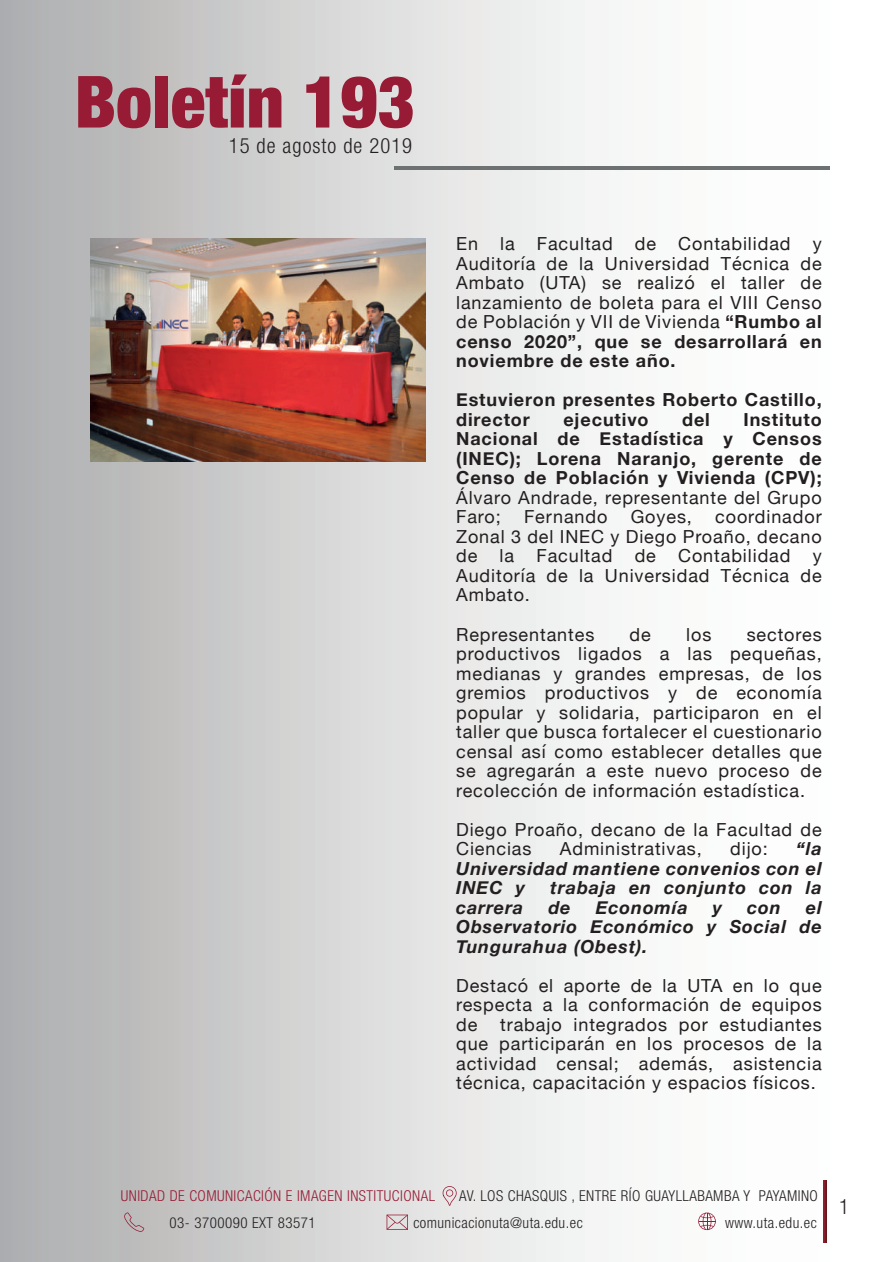
<style>
.page{position:relative;width:892px;height:1262px;background:#fff}
.page>*{position:absolute;margin:0;border:0;box-sizing:border-box;transform-origin:0 0}
.t1{font:900 condensed 72px "Helvetica Neue";color:#971b34}
.t2{font:300 condensed 21px "Helvetica Neue LT Pro";letter-spacing:.05em;color:#231f20}
.t3{font:18px/19.5px "Helvetica Neue";letter-spacing:.05em;color:#231f20;text-align:justify}
.t4{font:700 18px/19.5px "Helvetica Neue";letter-spacing:.05em;color:#231f20}
.t5{font:italic 700 18px/19.5px "Helvetica Neue";letter-spacing:.05em;color:#231f20;text-align:justify}
.t6{font:300 condensed 15px "Helvetica Neue LT Pro";letter-spacing:.03em;color:#231f20}
.t7{font:300 condensed 15px "Helvetica Neue LT Pro";letter-spacing:.03em;color:#971b34}
.s1{font-weight:700}
</style>
<div class="page">
<div style="left:0;top:0;width:891px;height:1261px;background:linear-gradient(to right,#b4b4b4,#fff)"></div>
<hr style="left:394px;top:166px;width:435px;height:3px;background:#6d7172">
<svg style="left:823px;top:1179px;width:3px;height:62px"></svg>
<svg style="left:386px;top:1214px;width:22px;height:15px"></svg>
<svg style="left:124px;top:1212px;width:20px;height:19px"></svg>
<svg style="left:698px;top:1212px;width:17px;height:17px"></svg>
<svg style="left:442px;top:1185px;width:14px;height:20px"></svg>
<img style="left:90px;top:239px;width:335px;height:222px">
<h1 class="t1" style="left:75px;top:43px;width:342px">Boletín 193</h1>
<p class="t2" style="left:229px;top:134px;width:185px">15 de agosto de 2019</p>
<p class="t3" style="left:456px;top:235px;width:367px">En la Facultad de Contabilidad y Auditoría de la Universidad Técnica de Ambato (UTA) se realizó el taller de lanzamiento de boleta para el VIII Censo de Población y VII de Vivienda <span class="s1">“Rumbo al censo 2020”, que se desarrollará en noviembre de este año.</span></p>
<p class="t4" style="left:456px;top:391px;width:367px">Estuvieron presentes Roberto Castillo, director</p>
<p class="t4" style="left:456px;top:410px;width:367px;text-align:justify;text-indent:287px">Instituto Nacional de Estadística y Censos (INEC); Lorena Naranjo, gerente de Censo de Población y Vivienda (CPV);</p>
<p class="t3" style="left:456px;top:489px;width:367px">Álvaro Andrade, representante del Grupo<br>Faro;</p>
<p class="t4" style="left:563px;top:410px;width:87px">ejecutivo</p>
<p class="t4" style="left:681px;top:410px;width:29px">del</p>
<p class="t3" style="left:524px;top:508px;width:85px">Fernando</p>
<p class="t3" style="left:630px;top:508px;width:63px">Goyes,</p>
<p class="t3" style="left:456px;top:508px;width:367px;text-indent:259px">coordinador Zonal 3 del INEC y Diego Proaño, decano de la Facultad de Contabilidad y Auditoría de la Universidad Técnica de Ambato.</p>
<p class="t3" style="left:456px;top:625px;width:140px">Representantes</p>
<p class="t3" style="left:629px;top:625px;width:23px">de</p>
<p class="t3" style="left:686px;top:625px;width:27px">los</p>
<p class="t3" style="left:456px;top:625px;width:367px;text-indent:290px">sectores productivos ligados a las pequeñas, medianas y grandes empresas, de los gremios productivos y de economía popular y solidaria, participaron en el taller que busca fortalecer el cuestionario censal así como establecer detalles que se agregarán a este nuevo proceso de recolección de información estadística.</p>
<p class="t3" style="left:456px;top:820px;width:367px">Diego Proaño, decano de la Facultad de<br>Ciencias</p>
<p class="t5" style="left:456px;top:839px;width:367px;text-indent:340px">“la Universidad mantiene convenios con el INEC y</p>
<p class="t3" style="left:559px;top:839px;width:143px">Administrativas,</p>
<p class="t3" style="left:730px;top:839px;width:39px">dijo:</p>
<p class="t5" style="left:550px;top:878px;width:273px">trabaja en conjunto con la</p>
<p class="t5" style="left:456px;top:897px;width:69px">carrera</p>
<p class="t5" style="left:548px;top:897px;width:24px">de</p>
<p class="t5" style="left:595px;top:897px;width:93px">Economía</p>
<p class="t5" style="left:712px;top:897px;width:11px">y</p>
<p class="t5" style="left:746px;top:897px;width:35px">con</p>
<p class="t5" style="left:456px;top:897px;width:367px;text-indent:349px">el Observatorio Económico y Social de Tungurahua (Obest).</p>
<p class="t3" style="left:456px;top:976px;width:367px">Destacó el aporte de la UTA en lo que respecta a la conformación de equipos de</p>
<p class="t3" style="left:456px;top:1015px;width:367px;text-indent:44px">trabajo integrados por estudiantes que participarán en los procesos de la actividad censal; además, asistencia técnica, capacitación y espacios físicos.</p>
<p class="t7" style="left:121px;top:1187px;width:315px">UNIDAD DE COMUNICACIÓN E IMAGEN INSTITUCIONAL</p>
<p class="t6" style="left:459px;top:1187px;width:360px">AV. LOS CHASQUIS , ENTRE RÍO GUAYLLABAMBA Y PAYAMINO</p>
<p class="t6" style="left:169px;top:1214px;width:147px">03- 3700090 EXT 83571</p>
<p class="t6" style="left:413px;top:1214px;width:171px">comunicacionuta@uta.edu.ec</p>
<p class="t6" style="left:724px;top:1214px;width:93px">www.uta.edu.ec</p>
<p class="t2" style="left:838px;top:1193px;width:12px">1</p>
</div>
